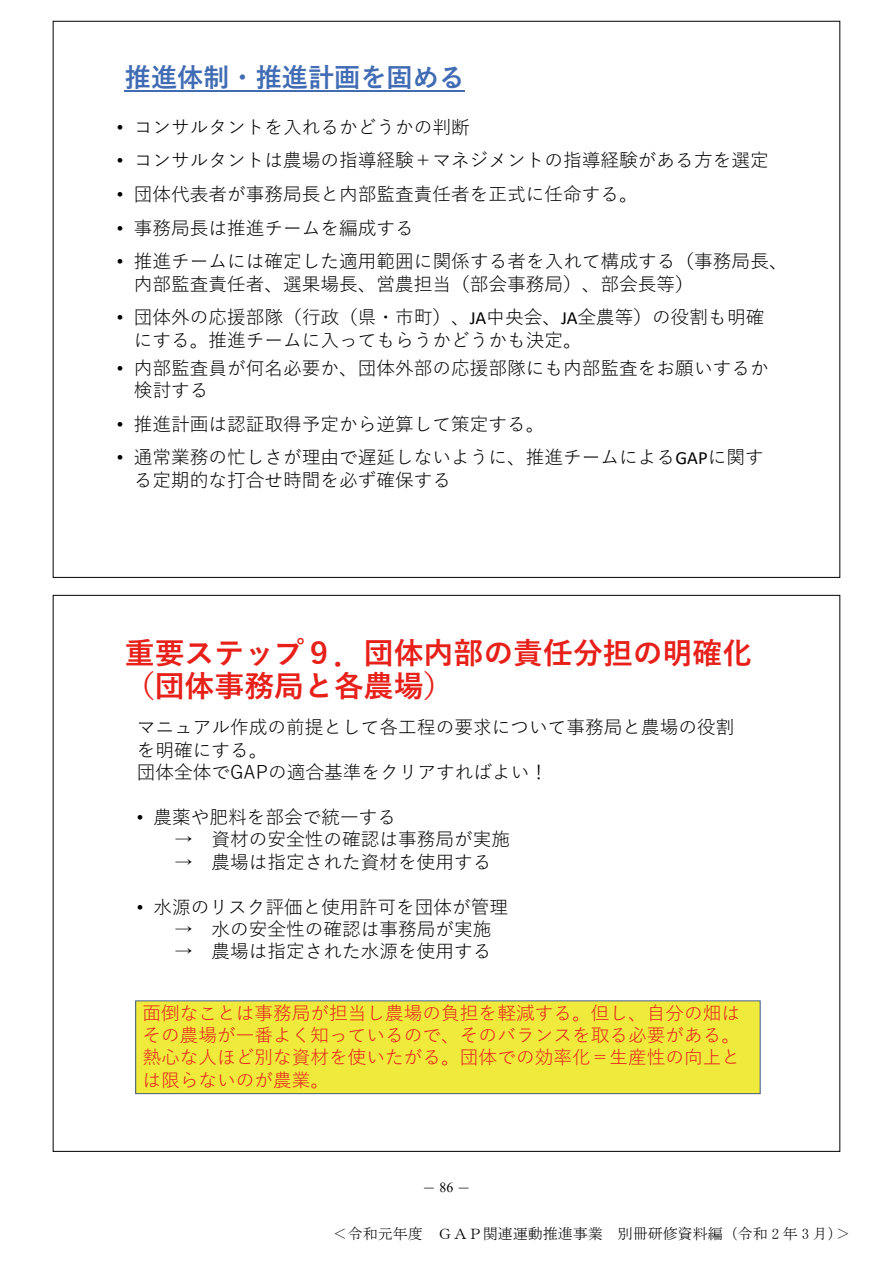
<style>
.page{position:relative;width:893px;height:1263px;background:#fff}
.page>*{position:absolute;margin:0;border:0;box-sizing:border-box;transform-origin:0 0}
.t1{font:700 29.85px/32.2px "Yu Gothic";color:#e7201a}
.t2{font:700 26.25px "Yu Gothic";color:#416cb4}
.t3{font:18.6px/22.4px "Yu Gothic";color:#000}
.t4{font:18.6px/22.5px "Yu Gothic";color:#e7201a;text-align:justify}
.t5{font:15px "MS Mincho";color:#000}
.t6{font:13.8px "MS Mincho";color:#000}
.s1{font-family:"Arial"}
.s2{font-family:"Calibri"}
.s3{font-family:"Times New Roman"}
</style>
<div class="page">
<div style="left:135px;top:1000px;width:626px;height:94px;background:#efea3c"></div>
<hr style="left:125px;top:90px;width:340px;height:1px;background:#416cb4">
<h2 class="t2" style="left:125px;top:63px;width:342px">推進体制・推進計画を固める</h2>
<p class="t3" style="left:117px;top:113px;width:354px"><span class="s1">•</span> コンサルタントを入れるかどうかの判断</p>
<p class="t3" style="left:117px;top:147px;width:653px"><span class="s1">•</span> コンサルタントは農場の指導経験＋マネジメントの指導経験がある方を選定</p>
<p class="t3" style="left:117px;top:181px;width:522px"><span class="s1">•</span> 団体代表者が事務局⻑と内部監査責任者を正式に任命する。</p>
<p class="t3" style="left:117px;top:214px;width:298px"><span class="s1">•</span> 事務局⻑は推進チームを編成する</p>
<p class="t3" style="left:134px;top:248px;width:655px;text-indent:-17px"><span class="s1">•</span> 推進チームには確定した適用範囲に関係する者を入れて構成する（事務局⻑、内部監査責任者、選果場⻑、営農担当（部会事務局）、部会⻑等）</p>
<p class="t3" style="left:134px;top:304px;width:632px;text-indent:-17px"><span class="s1">•</span> 団体外の応援部隊（行政（県・市町）、<span class="s2">JA</span>中央会、<span class="s2">JA</span>全農等）の役割も明確にする。推進チームに入ってもらうかどうかも決定。</p>
<p class="t3" style="left:134px;top:354px;width:636px;text-indent:-17px"><span class="s1">•</span> 内部監査員が何名必要か、団体外部の応援部隊にも内部監査をお願いするか検討する</p>
<p class="t3" style="left:117px;top:410px;width:429px"><span class="s1">•</span> 推進計画は認証取得予定から逆算して策定する。</p>
<p class="t3" style="left:134px;top:444px;width:631px;text-indent:-17px"><span class="s1">•</span> 通常業務の忙しさが理由で遅延しないように、推進チームによる<span class="s2">GAP</span>に関する定期的な打合せ時間を必ず確保する</p>
<h1 class="t1" style="left:125px;top:638px;width:629px">重要ステップ９．団体内部の責任分担の明確化（団体事務局と各農場）</h1>
<p class="t3" style="left:137px;top:714px;width:599px">マニュアル作成の前提として各工程の要求について事務局と農場の役割を明確にする。<br>団体全体でGAPの適合基準をクリアすればよい！</p>
<p class="t3" style="left:137px;top:803px;width:261px"><span class="s1">•</span> 農薬や肥料を部会で統一する</p>
<p class="t3" style="left:174px;top:826px;width:337px">→ 資材の安全性の確認は事務局が実施</p>
<p class="t3" style="left:174px;top:848px;width:319px">→ 農場は指定された資材を使用する</p>
<p class="t3" style="left:137px;top:893px;width:373px"><span class="s1">•</span> 水源のリスク評価と使用許可を団体が管理</p>
<p class="t3" style="left:174px;top:916px;width:319px">→ 水の安全性の確認は事務局が実施</p>
<p class="t3" style="left:174px;top:938px;width:319px">→ 農場は指定された水源を使用する</p>
<p class="t4" style="left:142px;top:999px;width:599px">面倒なことは事務局が担当し農場の負担を軽減する。但し、自分の畑はその農場が一番よく知っているので、そのバランスを取る必要がある。熱⼼な人ほど別な資材を使いたがる。団体での効率化＝生産性の向上とは限らないのが農業。</p>
<p class="t6" style="left:422px;top:1181px;width:50px">－ <span class="s3">86</span> －</p>
<p class="t5" style="left:333px;top:1226px;width:519px">＜令和元年度　ＧＡＰ関連運動推進事業　別冊研修資料編（令和 2 年 3 月）＞</p>
</div>
